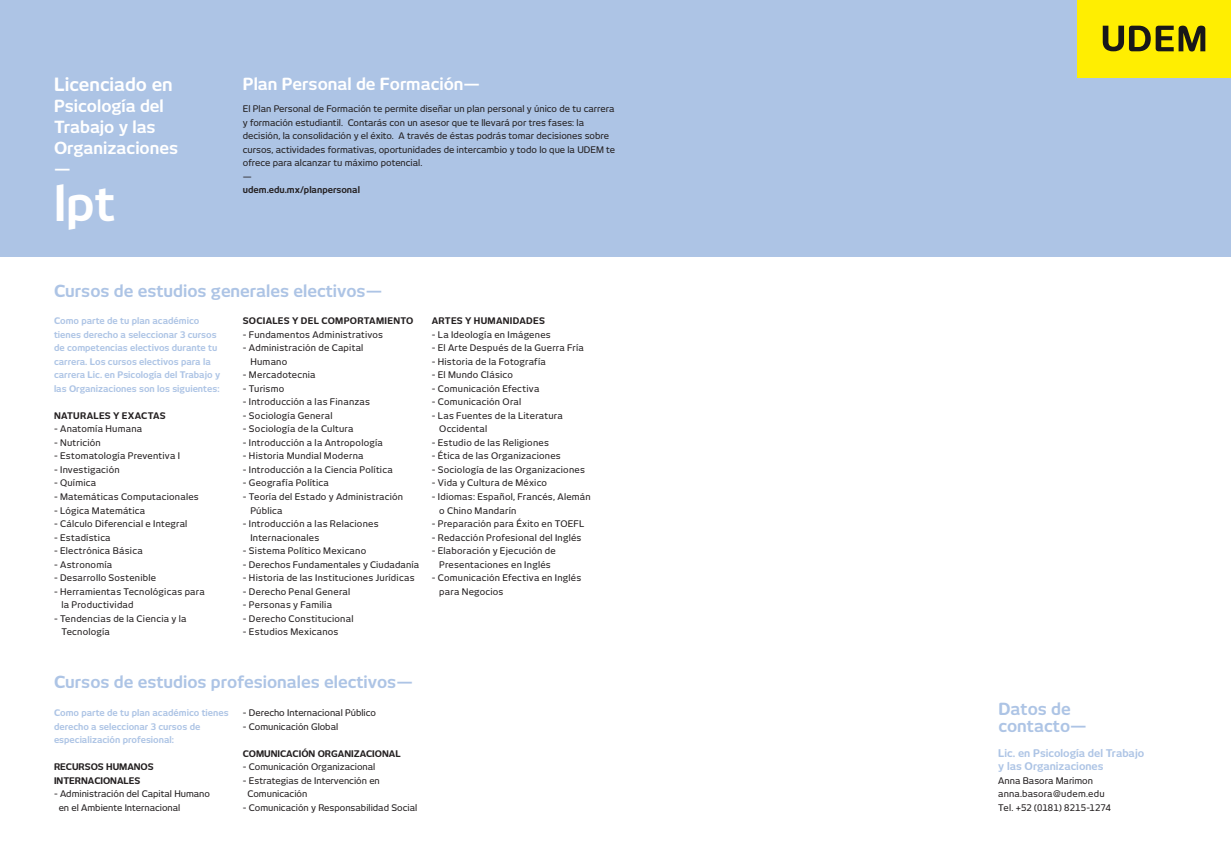
<style>
.page{position:relative;width:1231px;height:864px;background:#fff}
.page>*{position:absolute;margin:0;border:0;box-sizing:border-box;transform-origin:0 0}
.t1{font:700 47.55px "New June";color:#fff}
.t2{font:700 18px "New June";color:#fff}
.t3{font:700 16.5px/16.5px "New June";color:#adc4e5}
.t4{font:700 16.5px/21px "New June";color:#fff}
.t5{font:700 10.5px/13.5px "New June";color:#adc4e5}
.t6{font:500 9px/13.5px "New June";letter-spacing:.02em;color:#231f20}
.t7{font:500 9px/13.5px "New June";color:#231f20}
.t8{font:700 9px/13.5px "New June";color:#adc4e5}
.t9{font:700 9px/13.5px "New June";color:#231f20}
.t10{font:700 9px "New June";letter-spacing:.03em;color:#231f20}
.t11{font:700 9px "New June";letter-spacing:.025em;color:#231f20}
.t12{font:700 9px "New June";letter-spacing:.035em;color:#231f20}
</style>
<div class="page">
<div style="left:0;top:0;width:1231px;height:256px;background:#adc4e5"></div>
<div style="left:1077px;top:0;width:154px;height:77px;background:#ffee01"></div>
<svg style="left:1103px;top:26px;width:102px;height:25px"></svg>
<h2 class="t2" style="left:54px;top:74px;width:120px">Licenciado en</h2>
<h3 class="t4" style="left:243px;top:73px;width:239px">Plan Personal de Formación—</h3>
<h3 class="t4" style="left:54px;top:95px;width:126px">Psicología del<br>Trabajo y las<br>Organizaciones —</h3>
<p class="t7" style="left:243px;top:102px;width:374px">El Plan Personal de Formación te permite diseñar un plan personal y único de tu carrera y formación estudiantil. Contarás con un asesor que te llevará por tres fases: la decisión, la consolidación y el éxito. A través de éstas podrás tomar decisiones sobre cursos, actividades formativas, oportunidades de intercambio y todo lo que la UDEM te ofrece para alcanzar tu máximo potencial.<br>—</p>
<p class="t9" style="left:243px;top:183px;width:119px">udem.edu.mx/planpersonal</p>
<h1 class="t1" style="left:54px;top:176px;width:63px">lpt</h1>
<h3 class="t3" style="left:54px;top:282px;width:330px">Cursos de estudios generales electivos—</h3>
<p class="t8" style="left:54px;top:314px;width:168px">Como parte de tu plan académico tienes derecho a seleccionar 3 cursos de competencias electivos durante tu carrera. Los cursos electivos para la carrera Lic. en Psicología del Trabajo y las Organizaciones son los siguientes:</p>
<p class="t11" style="left:54px;top:410px;width:113px">NATURALES Y EXACTAS</p>
<p class="t6" style="left:54px;top:422px;width:90px">- Anatomía Humana</p>
<p class="t6" style="left:54px;top:435px;width:48px">- Nutrición</p>
<p class="t6" style="left:54px;top:449px;width:128px">- Estomatología Preventiva I</p>
<p class="t6" style="left:54px;top:462px;width:67px">- Investigación</p>
<p class="t6" style="left:54px;top:476px;width:44px">- Química</p>
<p class="t6" style="left:54px;top:489px;width:146px">- Matemáticas Computacionales</p>
<p class="t6" style="left:54px;top:503px;width:93px">- Lógica Matemática</p>
<p class="t6" style="left:54px;top:516px;width:135px">- Cálculo Diferencial e Integral</p>
<p class="t6" style="left:54px;top:530px;width:58px">- Estadística</p>
<p class="t6" style="left:54px;top:543px;width:90px">- Electrónica Básica</p>
<p class="t6" style="left:54px;top:557px;width:60px">- Astronomía</p>
<p class="t6" style="left:54px;top:570px;width:104px">- Desarrollo Sostenible</p>
<p class="t6" style="left:61px;top:584px;width:145px;text-indent:-7px">- Herramientas Tecnológicas para la Productividad</p>
<p class="t6" style="left:62px;top:611px;width:126px;text-indent:-8px">- Tendencias de la Ciencia y la<br>Tecnología</p>
<p class="t10" style="left:243px;top:315px;width:172px">SOCIALES Y DEL COMPORTAMIENTO</p>
<p class="t6" style="left:243px;top:327px;width:142px">- Fundamentos Administrativos</p>
<p class="t6" style="left:250px;top:341px;width:115px;text-indent:-7px">- Administración de Capital<br>Humano</p>
<p class="t6" style="left:243px;top:368px;width:74px">- Mercadotecnia</p>
<p class="t6" style="left:243px;top:381px;width:43px">- Turismo</p>
<p class="t6" style="left:243px;top:395px;width:129px">- Introducción a las Finanzas</p>
<p class="t6" style="left:243px;top:408px;width:91px">- Sociología General</p>
<p class="t6" style="left:243px;top:422px;width:112px">- Sociología de la Cultura</p>
<p class="t6" style="left:243px;top:435px;width:141px">- Introducción a la Antropología</p>
<p class="t6" style="left:243px;top:449px;width:122px">- Historia Mundial Moderna</p>
<p class="t6" style="left:243px;top:462px;width:151px">- Introducción a la Ciencia Política</p>
<p class="t6" style="left:243px;top:476px;width:88px">- Geografía Política</p>
<p class="t6" style="left:250px;top:489px;width:154px;text-indent:-8px">- Teoría del Estado y Administración<br>Pública</p>
<p class="t6" style="left:250px;top:516px;width:130px;text-indent:-8px">- Introducción a las Relaciones<br>Internacionales</p>
<p class="t6" style="left:243px;top:543px;width:125px">- Sistema Político Mexicano</p>
<p class="t6" style="left:243px;top:557px;width:178px">- Derechos Fundamentales y Ciudadanía</p>
<p class="t6" style="left:243px;top:570px;width:173px">- Historia de las Instituciones Jurídicas</p>
<p class="t6" style="left:243px;top:584px;width:109px">- Derecho Penal General</p>
<p class="t6" style="left:243px;top:597px;width:91px">- Personas y Familia</p>
<p class="t6" style="left:243px;top:611px;width:112px">- Derecho Constitucional</p>
<p class="t6" style="left:243px;top:624px;width:97px">- Estudios Mexicanos</p>
<p class="t12" style="left:432px;top:315px;width:115px">ARTES Y HUMANIDADES</p>
<p class="t6" style="left:432px;top:327px;width:121px">- La Ideología en Imágenes</p>
<p class="t6" style="left:432px;top:341px;width:154px">- El Arte Después de la Guerra Fría</p>
<p class="t6" style="left:432px;top:354px;width:116px">- Historia de la Fotografía</p>
<p class="t6" style="left:432px;top:368px;width:83px">- El Mundo Clásico</p>
<p class="t6" style="left:432px;top:381px;width:109px">- Comunicación Efectiva</p>
<p class="t6" style="left:432px;top:395px;width:91px">- Comunicación Oral</p>
<p class="t6" style="left:439px;top:408px;width:125px;text-indent:-8px">- Las Fuentes de la Literatura<br>Occidental</p>
<p class="t6" style="left:432px;top:435px;width:119px">- Estudio de las Religiones</p>
<p class="t6" style="left:432px;top:449px;width:131px">- Ética de las Organizaciones</p>
<p class="t6" style="left:432px;top:462px;width:155px">- Sociología de las Organizaciones</p>
<p class="t6" style="left:432px;top:476px;width:117px">- Vida y Cultura de México</p>
<p class="t6" style="left:439px;top:489px;width:153px;text-indent:-7px">- Idiomas: Español, Francés, Alemán o Chino Mandarín</p>
<p class="t6" style="left:432px;top:516px;width:154px">- Preparación para Éxito en TOEFL</p>
<p class="t6" style="left:432px;top:530px;width:151px">- Redacción Profesional del Inglés</p>
<p class="t6" style="left:432px;top:543px;width:126px;text-align:center">- Elaboración y Ejecución de<br>Presentaciones en Inglés</p>
<p class="t6" style="left:439px;top:570px;width:144px;text-indent:-7px">- Comunicación Efectiva en Inglés para Negocios</p>
<h3 class="t3" style="left:54px;top:673px;width:360px">Cursos de estudios profesionales electivos—</h3>
<p class="t7" style="left:243px;top:705px;width:135px">- Derecho Internacional Público</p>
<p class="t7" style="left:243px;top:719px;width:97px">- Comunicación Global</p>
<p class="t9" style="left:243px;top:746px;width:159px">COMUNICACIÓN ORGANIZACIONAL</p>
<p class="t7" style="left:243px;top:759px;width:134px">- Comunicación Organizacional</p>
<p class="t7" style="left:247px;top:773px;width:134px;text-indent:-5px">- Estrategias de Intervención en<br>Comunicación</p>
<p class="t7" style="left:243px;top:800px;width:176px">- Comunicación y Responsabilidad Social</p>
<p class="t8" style="left:54px;top:705px;width:176px">Como parte de tu plan académico tienes derecho a seleccionar 3 cursos de especialización profesional:</p>
<p class="t9" style="left:54px;top:759px;width:101px">RECURSOS HUMANOS<br>INTERNACIONALES</p>
<p class="t7" style="left:59px;top:786px;width:153px;text-indent:-5px">- Administración del Capital Humano en el Ambiente Internacional</p>
<h3 class="t3" style="left:998px;top:700px;width:90px">Datos de contacto—</h3>
<p class="t5" style="left:998px;top:745px;width:147px">Lic. en Psicología del Trabajo y las Organizaciones</p>
<p class="t6" style="left:998px;top:773px;width:114px">Anna Basora Marimon anna.basora@udem.edu<br>Tel. +52 (0181) 8215-1274</p>
</div>
